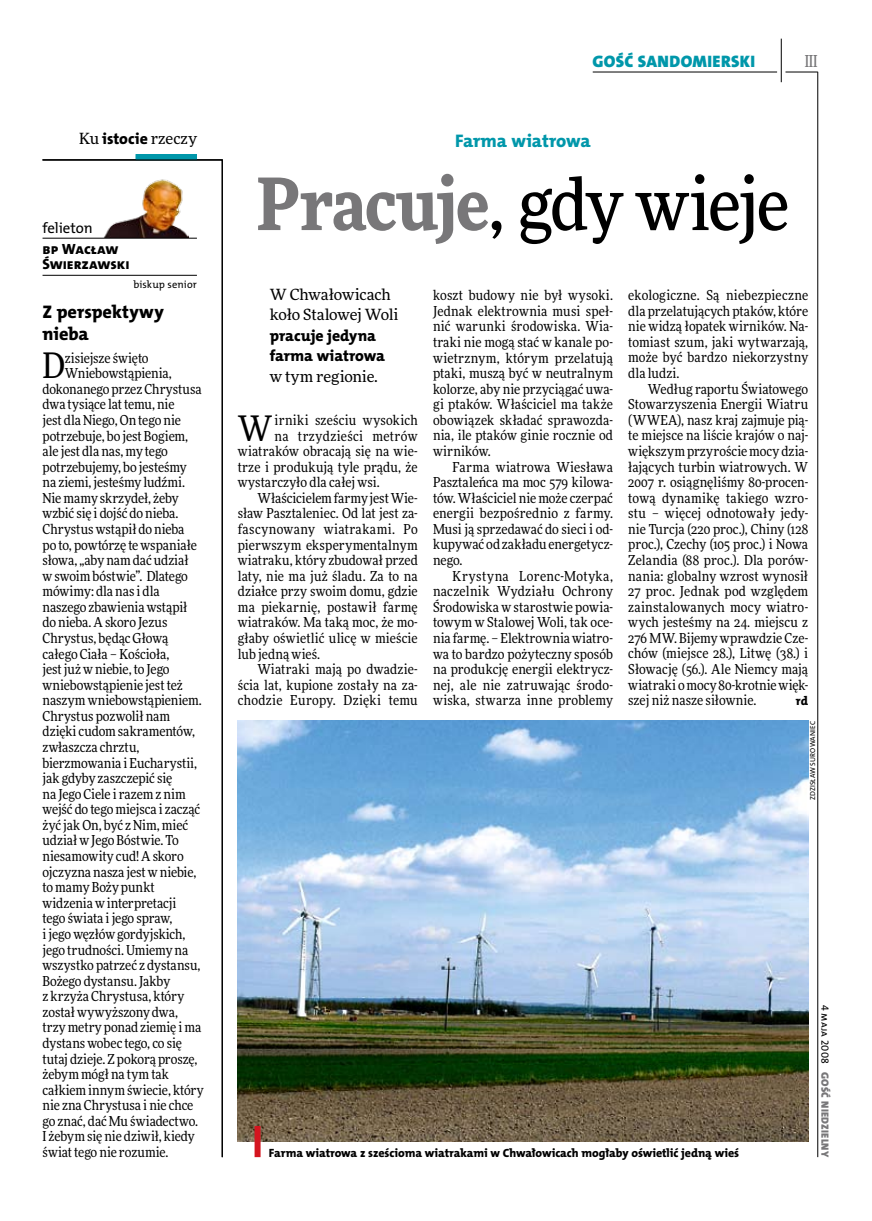
<style>
.page{position:relative;width:872px;height:1221px;background:#fff}
.page>*{position:absolute;margin:0;border:0;box-sizing:border-box;transform-origin:0 0}
.t1{font:500 72px "Freeday Narrow";letter-spacing:-.025em;color:#000}
.t2{font:35.25px "Freeday Narrow News";color:#000}
.t3{font:18.3px/21.6px "The Mix HP8 Ex Bld";letter-spacing:.025em;color:#000}
.t4{font:18.3px "The Mix HP8 Ex Bld";color:#0097aa}
.t5{font:16.65px "The Mix HP9 Blk";letter-spacing:.02em;color:#0097aa}
.t6{font:500 16.5px "Freeday Narrow";color:#787779;scale:.9 1}
.t7{font:15.75px/20.4px "The Mix HP8 Ex Bld";letter-spacing:-.005em;color:#000}
.t8{font:15.45px/20.4px "Freeday News";letter-spacing:-.01em;color:#000}
.t9{font:14.85px/15.6px "The Mix HP8 Ex Bld";letter-spacing:-.005em;color:#000}
.t10{font:14.85px "The Mix HP5 Plain";color:#000}
.t11{font:13.8px/15.6px "Freeday Narrow News";color:#000;text-align:justify}
.t12{font:13.8px "Freeday Narrow News";letter-spacing:.02em;color:#000}
.t13{font:13.8px "Freeday Narrow News";letter-spacing:.035em;color:#000}
.t14{font:13.8px "Freeday Narrow News";letter-spacing:.025em;color:#000}
.t15{font:12.45px "The Mix HP8 Ex Bld";color:#000}
.t16{font:12px "The Mix HP8 Ex Bld";color:#000}
.t17{font:10.5px "The Mix HP5 Plain";letter-spacing:.015em;color:#000}
.t18{font:10.5px "The Mix HP9 Blk";letter-spacing:.025em;color:#787779}
.t19{font:7.2px "The Mix HP5 Plain";letter-spacing:.02em;color:#000}
.s1{font-family:"The Mix HP8 Ex Bld";font-size:15.75px}
.s2{font-weight:900;color:#787779}
</style>
<div class="page">
<hr style="left:817px;top:72px;width:1px;height:1084px;background:#000">
<hr style="left:781px;top:39px;width:1px;height:43px;background:#000">
<hr style="left:785px;top:72px;width:32px;height:1px;background:#000">
<hr style="left:592px;top:72px;width:185px;height:1px;background:#000">
<div style="left:136px;top:154px;width:61px;height:6px;background:#0097aa"></div>
<svg style="left:42px;top:159px;width:181px;height:998px"></svg>
<img style="left:238px;top:721px;width:570px;height:420px">
<div style="left:254px;top:1125px;width:6px;height:31px;background:#d4151f"></div>
<p class="t8" style="left:79px;top:128px;width:119px">Ku <span class="s1">istocie</span> rzeczy</p>
<p class="t10" style="left:43px;top:219px;width:52px">felieton</p>
<p class="t9" style="left:43px;top:241px;width:88px">bp Wacław<br>Świerzawski</p>
<p class="t17" style="left:133px;top:278px;width:65px">biskup senior</p>
<h3 class="t3" style="left:43px;top:301px;width:123px">Z perspektywy nieba</h3>
<h2 class="t2" style="left:43px;top:344px;width:24px">D</h2>
<p class="t11" style="left:65px;top:350px;width:85px">zisiejsze święto</p>
<p class="t11" style="left:65px;top:365px;width:108px">Wniebowstąpienia,</p>
<p class="t11" style="left:43px;top:381px;width:161px">dokonanego przez Chrystusa</p>
<p class="t11" style="left:43px;top:396px;width:133px">dwa tysiące lat temu, nie</p>
<p class="t11" style="left:43px;top:412px;width:140px">jest dla Niego, On tego nie</p>
<p class="t11" style="left:43px;top:427px;width:147px">potrzebuje, bo jest Bogiem,</p>
<p class="t11" style="left:43px;top:443px;width:127px">ale jest dla nas, my tego</p>
<p class="t11" style="left:43px;top:459px;width:146px">potrzebujemy, bo jesteśmy</p>
<p class="t11" style="left:43px;top:474px;width:144px">na ziemi, jesteśmy ludźmi.</p>
<p class="t11" style="left:43px;top:490px;width:138px">Nie mamy skrzydeł, żeby</p>
<p class="t11" style="left:43px;top:505px;width:137px">wzbić się i dojść do nieba.</p>
<p class="t11" style="left:43px;top:521px;width:143px">Chrystus wstąpił do nieba</p>
<p class="t11" style="left:43px;top:536px;width:156px">po to, powtórzę te wspaniałe</p>
<p class="t11" style="left:43px;top:552px;width:148px">słowa, „aby nam dać udział</p>
<p class="t11" style="left:43px;top:568px;width:147px">w swoim bóstwie”. Dlatego</p>
<p class="t11" style="left:43px;top:583px;width:119px">mówimy: dla nas i dla</p>
<p class="t11" style="left:43px;top:599px;width:146px">naszego zbawienia wstąpił</p>
<p class="t11" style="left:43px;top:614px;width:126px">do nieba. A skoro Jezus</p>
<p class="t11" style="left:43px;top:630px;width:127px">Chrystus, będąc Głową</p>
<p class="t11" style="left:43px;top:645px;width:128px">całego Ciała – Kościoła,</p>
<p class="t11" style="left:43px;top:661px;width:129px">jest już w niebie, to Jego</p>
<p class="t11" style="left:43px;top:676px;width:142px">wniebowstąpienie jest też</p>
<p class="t11" style="left:43px;top:692px;width:161px">naszym wniebowstąpieniem.</p>
<p class="t11" style="left:43px;top:708px;width:129px">Chrystus pozwolił nam</p>
<p class="t11" style="left:43px;top:723px;width:154px">dzięki cudom sakramentów,</p>
<p class="t11" style="left:43px;top:739px;width:98px">zwłaszcza chrztu,</p>
<p class="t11" style="left:43px;top:754px;width:156px">bierzmowania i Eucharystii,</p>
<p class="t11" style="left:43px;top:770px;width:131px">jak gdyby zaszczepić się</p>
<p class="t11" style="left:43px;top:785px;width:145px">na Jego Ciele i razem z nim</p>
<p class="t11" style="left:43px;top:801px;width:159px">wejść do tego miejsca i zacząć</p>
<p class="t11" style="left:43px;top:817px;width:147px">żyć jak On, być zNim, mieć</p>
<p class="t11" style="left:43px;top:832px;width:138px">udział w Jego Bóstwie. To</p>
<p class="t11" style="left:43px;top:848px;width:143px">niesamowity cud! A skoro</p>
<p class="t11" style="left:43px;top:863px;width:155px">ojczyzna nasza jest w niebie,</p>
<p class="t11" style="left:43px;top:879px;width:114px">to mamy Boży punkt</p>
<p class="t11" style="left:43px;top:894px;width:135px">widzenia w interpretacji</p>
<p class="t11" style="left:43px;top:910px;width:131px">tego świata i jego spraw,</p>
<p class="t11" style="left:43px;top:926px;width:144px">i jego węzłów gordyjskich,</p>
<p class="t11" style="left:43px;top:941px;width:147px">jego trudności. Umiemy na</p>
<p class="t11" style="left:43px;top:957px;width:159px">wszystko patrzeć z dystansu,</p>
<p class="t11" style="left:43px;top:972px;width:129px">Bożego dystansu. Jakby</p>
<p class="t11" style="left:43px;top:988px;width:143px">z krzyża Chrystusa, który</p>
<p class="t11" style="left:43px;top:1003px;width:137px">został wywyższony dwa,</p>
<p class="t11" style="left:43px;top:1019px;width:160px">trzy metry ponad ziemię ima</p>
<p class="t11" style="left:43px;top:1035px;width:141px">dystans wobec tego, co się</p>
<p class="t11" style="left:43px;top:1050px;width:156px">tutaj dzieje. Z pokorą proszę,</p>
<p class="t11" style="left:43px;top:1066px;width:128px">żebym mógł na tym tak</p>
<p class="t11" style="left:43px;top:1081px;width:163px">całkiem innym świecie, który</p>
<p class="t11" style="left:43px;top:1097px;width:152px">nie zna Chrystusa i nie chce</p>
<p class="t11" style="left:43px;top:1112px;width:157px">go znać, dać Mu świadectwo.</p>
<p class="t11" style="left:43px;top:1128px;width:154px">I żebym się nie dziwił, kiedy</p>
<p class="t11" style="left:43px;top:1144px;width:127px">świat tego nie rozumie.</p>
<p class="t5" style="left:592px;top:50px;width:164px">GOŚĆ SANDOMIERSKI</p>
<p class="t6" style="left:804px;top:50px;width:16px">III</p>
<h3 class="t4" style="left:455px;top:129px;width:137px">Farma wiatrowa</h3>
<h1 class="t1" style="left:257px;top:159px;width:534px"><span class="s2">Pracuje</span>, gdy wieje</h1>
<p class="t8" style="left:270px;top:284px;width:130px">W Chwałowicach koło Stalowej Woli</p>
<p class="t7" style="left:270px;top:325px;width:117px">pracuje jedyna farma wiatrowa</p>
<p class="t8" style="left:270px;top:365px;width:110px">w tym regionie.</p>
<h2 class="t2" style="left:238px;top:406px;width:36px">W</h2>
<p class="t12" style="left:274px;top:411px;width:145px">irniki sześciu wysokich</p>
<p class="t14" style="left:274px;top:427px;width:145px">na trzydzieści metrów</p>
<p class="t11" style="left:238px;top:443px;width:181px">wiatraków obracają się na wie-</p>
<p class="t11" style="left:238px;top:459px;width:181px">trze i produkują tyle prądu, że</p>
<p class="t11" style="left:238px;top:474px;width:143px">wystarczyło dla całej wsi.</p>
<p class="t11" style="left:257px;top:490px;width:162px">Właścicielem farmy jest Wie-</p>
<p class="t11" style="left:238px;top:505px;width:181px">sław Pasztaleniec. Od lat jest za-</p>
<p class="t13" style="left:238px;top:520px;width:181px">fascynowany wiatrakami. Po</p>
<p class="t11" style="left:238px;top:536px;width:181px">pierwszym eksperymentalnym</p>
<p class="t11" style="left:238px;top:552px;width:181px">wiatraku, który zbudował przed</p>
<p class="t11" style="left:238px;top:568px;width:181px">laty, nie ma już śladu. Za to na</p>
<p class="t11" style="left:238px;top:583px;width:181px">działce przy swoim domu, gdzie</p>
<p class="t12" style="left:238px;top:598px;width:181px">ma piekarnię, postawił farmę</p>
<p class="t11" style="left:238px;top:614px;width:181px">wiatraków. Ma taką moc, że mo-</p>
<p class="t11" style="left:238px;top:630px;width:181px">głaby oświetlić ulicę w mieście</p>
<p class="t11" style="left:238px;top:645px;width:84px">lub jedną wieś.</p>
<p class="t11" style="left:257px;top:661px;width:162px">Wiatraki mają po dwadzie-</p>
<p class="t11" style="left:238px;top:676px;width:181px">ścia lat, kupione zostały na za-</p>
<p class="t12" style="left:238px;top:692px;width:181px">chodzie Europy. Dzięki temu</p>
<p class="t11" style="left:433px;top:287px;width:181px">koszt budowy nie był wysoki.<br>Jednak elektrownia musi speł&shy;nić warunki środowiska. Wia&shy;traki nie mogą stać w kanale po&shy;wietrznym, którym przelatują ptaki, muszą być w neutralnym kolorze, aby nie przyciągać uwa&shy;gi ptaków. Właściciel ma także obowiązek składać sprawozda&shy;nia, ile ptaków ginie rocznie od wirników.</p>
<p class="t11" style="left:433px;top:458px;width:181px;text-indent:20px">Farma wiatrowa Wiesława Pasztaleńca ma moc 579 kilowa&shy;tów. Właściciel nie może czerpać energii bezpośrednio z farmy.<br>Musi ją sprzedawać do sieci i od&shy;kupywać od zakładu energetycz&shy;nego.</p>
<p class="t11" style="left:433px;top:567px;width:181px;text-indent:20px">Krystyna Lorenc-Motyka, naczelnik Wydziału Ochrony Środowiska w starostwie powia&shy;towym w Stalowej Woli, tak oce&shy;nia farmę. – Elektrownia wiatro&shy;wa to bardzo pożyteczny sposób na produkcję energii elektrycz&shy;nej, ale nie zatruwając środo&shy;wiska, stwarza inne problemy</p>
<p class="t11" style="left:628px;top:287px;width:181px">ekologiczne. Są niebezpieczne dla przelatujących ptaków, które nie widzą łopatek wirników. Na&shy;tomiast szum, jaki wytwarzają, może być bardzo niekorzystny dla ludzi.</p>
<p class="t11" style="left:628px;top:381px;width:181px;text-indent:20px">Według raportu Światowego Stowarzyszenia Energii Wiatru (WWEA), nasz kraj zajmuje pią&shy;te miejsce na liście krajów o naj&shy;większym przyroście mocy dzia&shy;łających turbin wiatrowych. W 2007 r. osiągnęliśmy 80-procen&shy;tową dynamikę takiego wzro&shy;stu – więcej odnotowały jedy&shy;nie Turcja (220 proc.), Chiny (128 proc.), Czechy (105 proc.) i Nowa Zelandia (88 proc.). Dla porów&shy;nania: globalny wzrost wynosił 27 proc. Jednak pod względem zainstalowanych mocy wiatro&shy;wych jesteśmy na 24. miejscu z 276 MW. Bijemy wprawdzie Cze&shy;chów (miejsce 28.), Litwę (38.) i Słowację (56.). Ale Niemcy mają wiatraki o mocy 80-krotnie więk&shy;szej niż nasze siłownie.</p>
<p class="t15" style="left:796px;top:693px;width:14px">rd</p>
<p class="t19" style="left:808px;top:800px;width:81px;rotate:-90deg">Zdzisław Surowaniec</p>
<p class="t17" style="left:832px;top:1004px;width:61px;rotate:90deg">4 maja 2008</p>
<p class="t16" style="left:269px;top:1145px;width:472px">Farma wiatrowa z sześcioma wiatrakami w Chwałowicach mogłaby oświetlić jedną wieś</p>
<p class="t18" style="left:832px;top:1071px;width:87px;rotate:90deg">GOŚĆ NIEDZIELNY</p>
</div>
